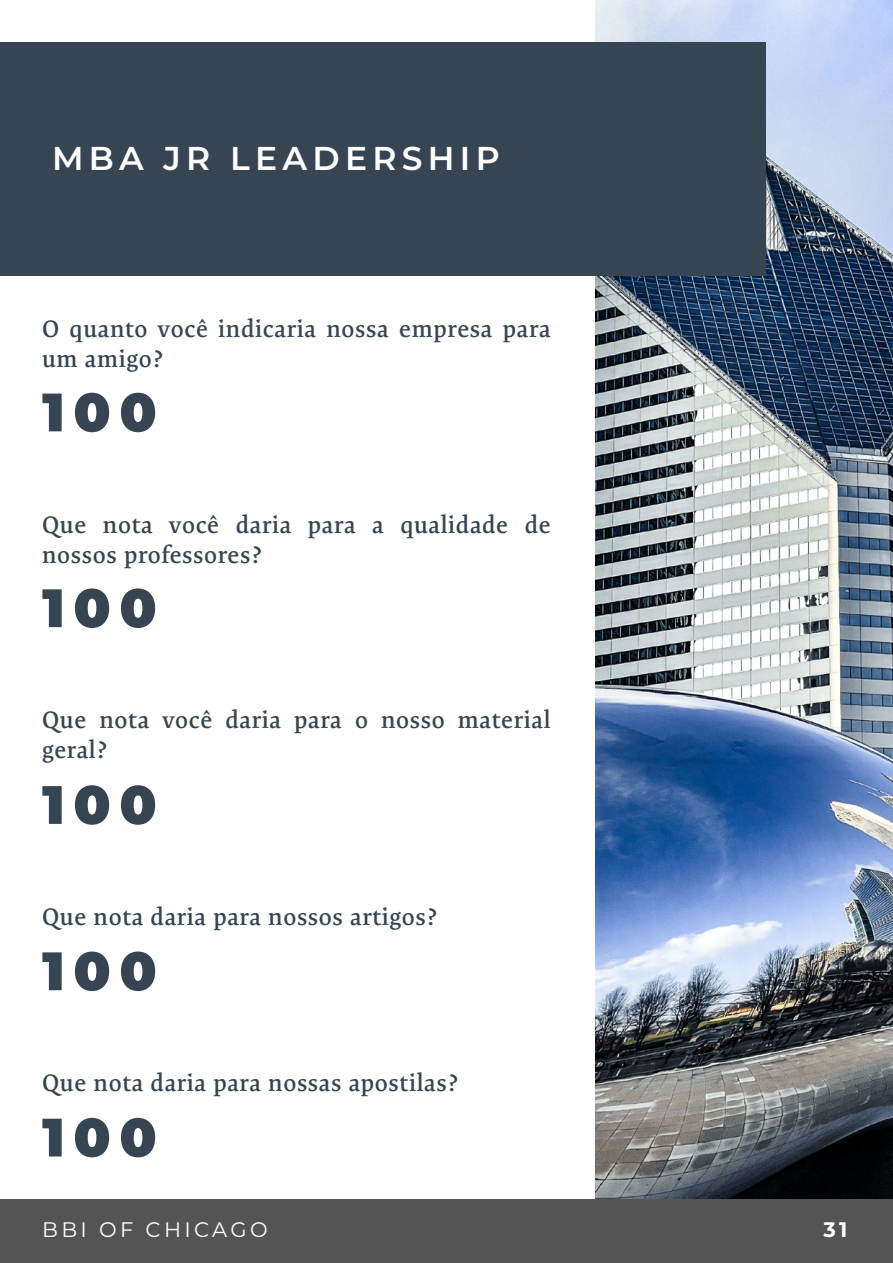
<style>
.page{position:relative;width:893px;height:1263px;background:#fff}
.page>*{position:absolute;margin:0;border:0;box-sizing:border-box;transform-origin:0 0}
.t1{font:900 54px "Montserrat";letter-spacing:.16em;color:#374553}
.t2{font:600 33px "Montserrat";letter-spacing:.16em;color:#fff}
.t3{font:600 24px/30px "Expo Serif Pro";letter-spacing:.025em;color:#374553}
.t4{font:21px "Montserrat";letter-spacing:.16em;color:#fff}
.t5{font:700 21px "Montserrat";color:#fff}
</style>
<div class="page">
<img style="left:595px;top:0;width:298px;height:1199px">
<div style="left:0;top:43px;width:765px;height:233px;background:#374553"></div>
<div style="left:0;top:1199px;width:893px;height:64px;background:#545454"></div>
<h2 class="t2" style="left:52px;top:135px;width:449px">MBA JR LEADERSHIP</h2>
<p class="t3" style="left:42px;top:314px;width:510px">O quanto você indicaria nossa empresa para um amigo?</p>
<h1 class="t1" style="left:42px;top:372px;width:116px">100</h1>
<p class="t3" style="left:42px;top:509px;width:510px">Que nota você daria para a qualidade de nossos professores?</p>
<h1 class="t1" style="left:42px;top:567px;width:116px">100</h1>
<p class="t3" style="left:42px;top:705px;width:510px">Que nota você daria para o nosso material geral?</p>
<h1 class="t1" style="left:42px;top:764px;width:116px">100</h1>
<p class="t3" style="left:42px;top:902px;width:397px">Que nota daria para nossos artigos?</p>
<h1 class="t1" style="left:42px;top:930px;width:116px">100</h1>
<p class="t3" style="left:42px;top:1068px;width:418px">Que nota daria para nossas apostilas?</p>
<h1 class="t1" style="left:42px;top:1097px;width:116px">100</h1>
<p class="t4" style="left:42px;top:1215px;width:227px">BBI OF CHICAGO</p>
<p class="t5" style="left:823px;top:1214px;width:26px">31</p>
</div>
